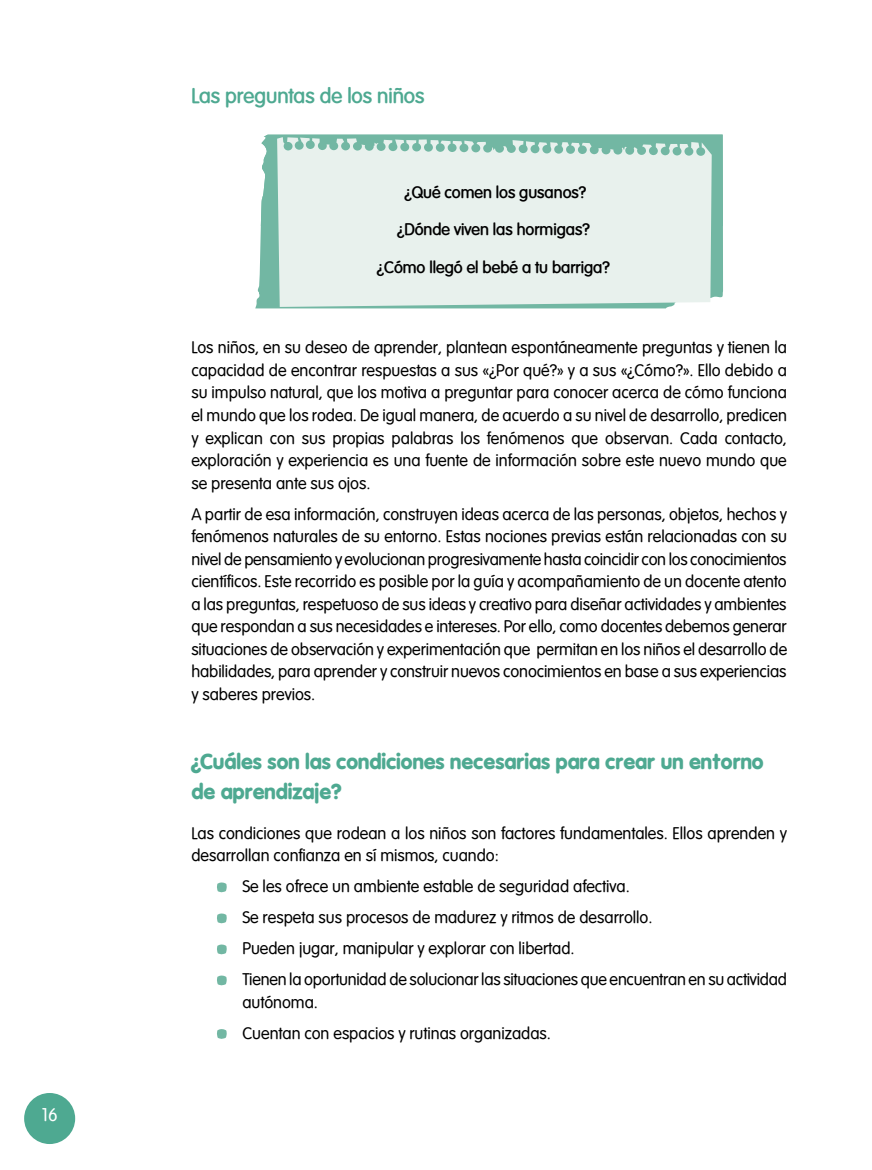
<style>
.page{position:relative;width:872px;height:1170px;background:#fff}
.page>*{position:absolute;margin:0;border:0;box-sizing:border-box;transform-origin:0 0}
.t1{font:700 21px/30px "VAG Rounded Black SSK";color:#4ea991}
.t2{font:700 21px "Vogel";color:#4ea991}
.t3{font:18px "Vogel Normal";color:#fff}
.t4{font:16.5px/22.5px "Vogel Normal";color:#000}
.t5{font:700 16.5px "Vogel";color:#000}
</style>
<div class="page">
<div style="left:24px;top:1092px;width:51px;height:51px;background:#4ea991;border-radius:50%"></div>
<svg style="left:255px;top:222px;width:468px;height:86px;fill:#72b7a3"></svg>
<svg style="left:261px;top:135px;width:462px;height:91px;background:#7bbba8"></svg>
<svg style="left:277px;top:137px;width:434px;height:170px;background:#deece7"></svg>
<svg style="left:217px;top:882px;width:10px;height:10px"></svg>
<svg style="left:217px;top:913px;width:10px;height:10px"></svg>
<svg style="left:217px;top:944px;width:10px;height:10px"></svg>
<svg style="left:217px;top:975px;width:10px;height:10px"></svg>
<svg style="left:217px;top:1029px;width:10px;height:9px"></svg>
<p class="t3" style="left:42px;top:1104px;width:17px">16</p>
<p class="t2" style="left:191px;top:83px;width:235px">Las preguntas de los niños</p>
<p class="t5" style="left:404px;top:182px;width:183px">¿Qué comen los gusanos?</p>
<p class="t5" style="left:397px;top:219px;width:194px">¿Dónde viven las hormigas?</p>
<p class="t5" style="left:377px;top:257px;width:234px">¿Cómo llegó el bebé a tu barriga?</p>
<p class="t4" style="left:191px;top:336px;width:597px;text-align:justify">Los niños, en su deseo de aprender, plantean espontáneamente preguntas y tienen la capacidad de encontrar respuestas a sus «¿Por qué?» y a sus «¿Cómo?». Ello debido a su impulso natural, que los motiva a preguntar para conocer acerca de cómo funciona el mundo que los rodea. De igual manera, de acuerdo a su nivel de desarrollo, predicen y explican con sus propias palabras los fenómenos que observan. Cada contacto, exploración y experiencia es una fuente de información sobre este nuevo mundo que se presenta ante sus ojos.</p>
<p class="t4" style="left:191px;top:502px;width:597px;text-align:justify">A partir de esa información, construyen ideas acerca de las personas, objetos, hechos y fenómenos naturales de su entorno. Estas nociones previas están relacionadas con su nivel de pensamiento y evolucionan progresivamente hasta coincidir con los conocimientos científicos. Este recorrido es posible por la guía y acompañamiento de un docente atento a las preguntas, respetuoso de sus ideas y creativo para diseñar actividades y ambientes que respondan a sus necesidades e intereses. Por ello, como docentes debemos generar situaciones de observación y experimentación que permitan en los niños el desarrollo de habilidades, para aprender y construir nuevos conocimientos en base a sus experiencias y saberes previos.</p>
<p class="t1" style="left:191px;top:746px;width:573px">¿Cuáles son las condiciones necesarias para crear un entorno de aprendizaje?</p>
<p class="t4" style="left:191px;top:821px;width:597px">Las condiciones que rodean a los niños son factores fundamentales. Ellos aprenden y desarrollan confianza en sí mismos, cuando:</p>
<p class="t4" style="left:242px;top:870px;width:546px;line-height:31px">Se les ofrece un ambiente estable de seguridad afectiva.<br>Se respeta sus procesos de madurez y ritmos de desarrollo.<br>Pueden jugar, manipular y explorar con libertad.<br>Tienen la oportunidad de solucionar las situaciones que encuentran en su actividad</p>
<p class="t4" style="left:242px;top:986px;width:310px;line-height:31px">autónoma.<br>Cuentan con espacios y rutinas organizadas.</p>
</div>
